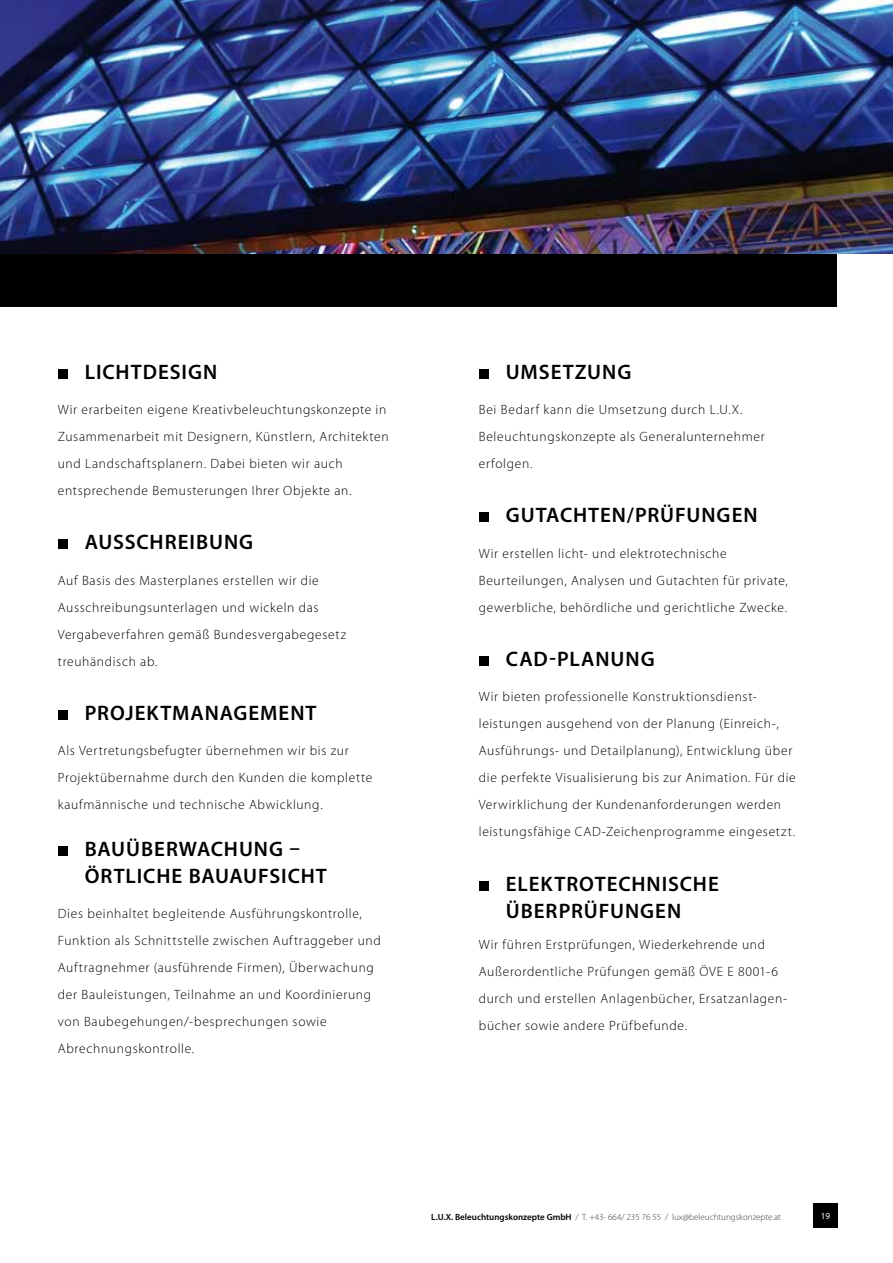
<style>
.page{position:relative;width:893px;height:1263px;background:#fff}
.page>*{position:absolute;margin:0;border:0;box-sizing:border-box;transform-origin:0 0}
.t1{font:600 21px/27px "Myriad Pro";letter-spacing:.045em;color:#000}
.t2{font:300 13.5px/27px "Myriad Pro";letter-spacing:.05em;color:#000}
.t3{font:300 9px "Myriad Pro";color:#3e3d40}
.t4{font:9px "Myriad";color:#fff}
.s1{font-weight:600;color:#000}
</style>
<div class="page">
<div style="left:813px;top:1204px;width:25px;height:24px;background:#000"></div>
<div style="left:58px;top:369px;width:10px;height:10px;background:#000"></div>
<div style="left:58px;top:539px;width:10px;height:10px;background:#000"></div>
<div style="left:58px;top:710px;width:10px;height:10px;background:#000"></div>
<div style="left:58px;top:846px;width:10px;height:10px;background:#000"></div>
<div style="left:479px;top:369px;width:10px;height:10px;background:#000"></div>
<div style="left:479px;top:512px;width:10px;height:10px;background:#000"></div>
<div style="left:479px;top:656px;width:10px;height:10px;background:#000"></div>
<div style="left:479px;top:881px;width:10px;height:10px;background:#000"></div>
<img style="left:0;top:0;width:893px;height:254px">
<div style="left:0;top:254px;width:836px;height:52px;background:#000"></div>
<h1 class="t1" style="left:85px;top:358px;width:134px">LICHTDESIGN</h1>
<p class="t2" style="left:58px;top:396px;width:332px">Wir erarbeiten eigene Kreativbeleuchtungskonzepte in Zusammenarbeit mit Designern, Künstlern, Architekten und Landschaftsplanern. Dabei bieten wir auch entsprechende Bemusterungen Ihrer Objekte an.</p>
<h1 class="t1" style="left:85px;top:529px;width:170px">AUSSCHREIBUNG</h1>
<p class="t2" style="left:58px;top:567px;width:290px">Auf Basis des Masterplanes erstellen wir die Ausschreibungsunterlagen und wickeln das Vergabeverfahren gemäß Bundesvergabegesetz treuhändisch ab.</p>
<h1 class="t1" style="left:85px;top:699px;width:233px">PROJEKTMANAGEMENT</h1>
<p class="t2" style="left:58px;top:737px;width:316px">Als Vertretungsbefugter übernehmen wir bis zur<br>Projektübernahme durch den Kunden die komplette kaufmännische und technische Abwicklung.</p>
<h1 class="t1" style="left:85px;top:835px;width:244px">BAUÜBERWACHUNG –<br>ÖRTLICHE BAUAUFSICHT</h1>
<p class="t2" style="left:58px;top:900px;width:325px">Dies beinhaltet begleitende Ausführungskontrolle, Funktion als Schnittstelle zwischen Auftraggeber und Auftragnehmer (ausführende Firmen), Überwachung der Bauleistungen, Teilnahme an und Koordinierung von Baubegehungen/-besprechungen sowie Abrechnungskontrolle.</p>
<h1 class="t1" style="left:506px;top:358px;width:127px">UMSETZUNG</h1>
<p class="t2" style="left:479px;top:396px;width:287px">Bei Bedarf kann die Umsetzung durch L.U.X.<br>Beleuchtungskonzepte als Generalunternehmer erfolgen.</p>
<h1 class="t1" style="left:506px;top:502px;width:253px">GUTACHTEN/PRÜFUNGEN</h1>
<p class="t2" style="left:479px;top:540px;width:311px">Wir erstellen licht- und elektrotechnische<br>Beurteilungen, Analysen und Gutachten für private, gewerbliche, behördliche und gerichtliche Zwecke.</p>
<h1 class="t1" style="left:506px;top:645px;width:15px">CAD</h1>
<h1 class="t1" style="left:549px;top:645px;width:107px">-PLANUNG</h1>
<p class="t2" style="left:479px;top:683px;width:319px">Wir bieten professionelle Konstruktionsdienst&shy;leistungen ausgehend von der Planung (Einreich-, Ausführungs- und Detailplanung), Entwicklung über die perfekte Visualisierung bis zur Animation. Für die Verwirklichung der Kundenanforderungen werden leistungsfähige CAD-Zeichenprogramme eingesetzt.</p>
<h1 class="t1" style="left:506px;top:871px;width:215px">ELEKTROTECHNISCHE<br>ÜBERPRÜFUNGEN</h1>
<p class="t2" style="left:479px;top:932px;width:309px">Wir führen Erstprüfungen, Wiederkehrende und Außerordentliche Prüfungen gemäß ÖVE E 8001-6 durch und erstellen Anlagenbücher, Ersatzanlagen&shy;bücher sowie andere Prüfbefunde.</p>
<p class="t3" style="left:431px;top:1212px;width:351px"><span class="s1">L.U.X. BELEUCHTUNGSKONZEPTE GMBH</span> / T. +43- 664/ 235 76 55 / lux@beleuchtungskonzepte.at</p>
<p class="t4" style="left:821px;top:1212px;width:11px">19</p>
</div>
